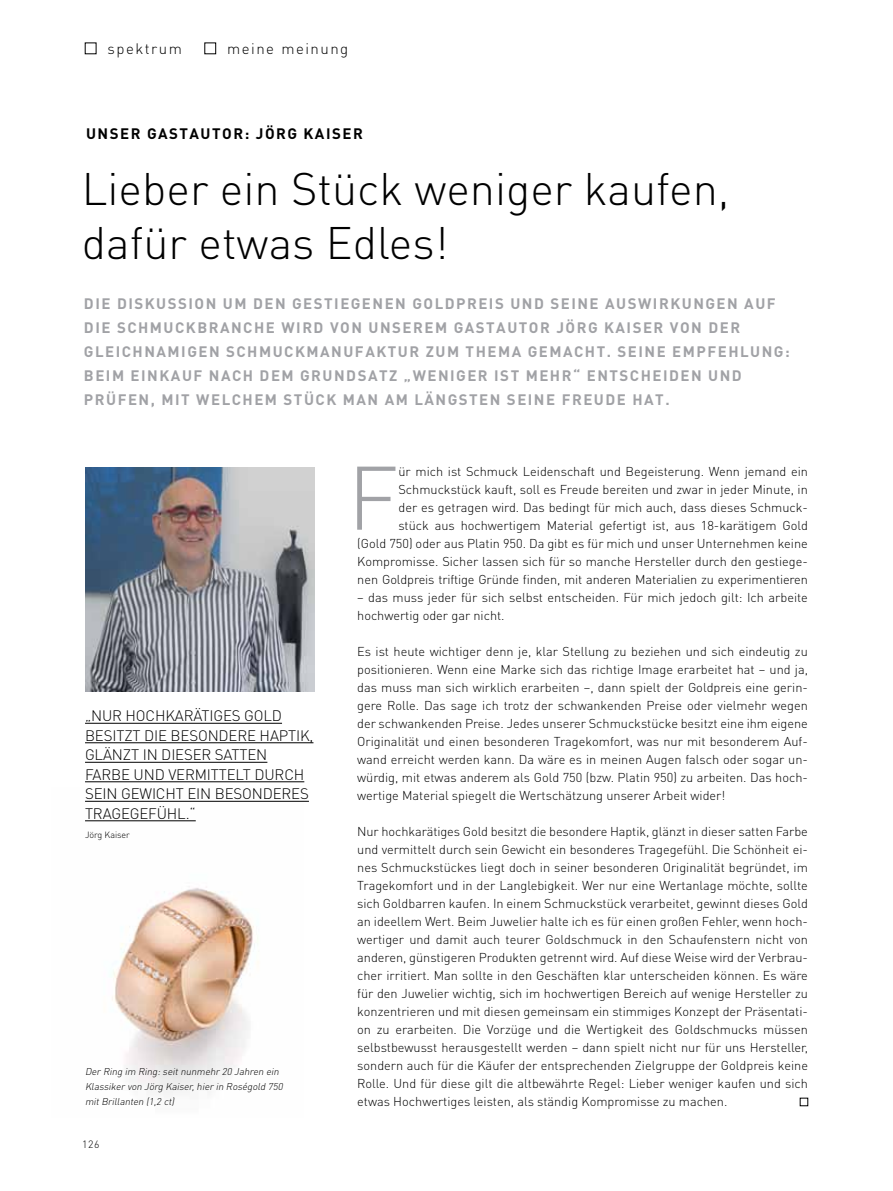
<style>
.page{position:relative;width:893px;height:1191px;background:#fff}
.page>*{position:absolute;margin:0;border:0;box-sizing:border-box;transform-origin:0 0}
.t1{font:300 88.65px "DIN Pro";color:#a1a2a6}
.t2{font:300 45px/54px "DIN Pro";color:#000}
.t3{font:700 15px/24px "DIN Pro";letter-spacing:.1em;color:#a1a2a6}
.t4{font:300 15px "DIN Pro";letter-spacing:.1em;color:#000}
.t5{font:700 15px "DIN Pro";letter-spacing:.1em;color:#000}
.t6{font:300 12.75px/18px "DIN Pro";color:#000;text-align:justify}
.t7{font:300 10.5px "DIN Pro";color:#000}
.t8{font:italic 300 9.75px/15px "DIN Pro";color:#000}
.t9{font:300 9px "DIN Pro";letter-spacing:-.005em;color:#000}
</style>
<div class="page">
<img style="left:85px;top:800px;width:219px;height:295px">
<div style="left:205px;top:43px;width:11px;height:11px;border:1px solid #000"></div>
<img style="left:85px;top:467px;width:230px;height:225px">
<hr style="left:85px;top:723px;width:197px;height:1px;background:#000">
<hr style="left:85px;top:742px;width:228px;height:1px;background:#000">
<hr style="left:85px;top:762px;width:182px;height:1px;background:#000">
<hr style="left:85px;top:781px;width:219px;height:1px;background:#000">
<hr style="left:85px;top:801px;width:224px;height:1px;background:#000">
<hr style="left:85px;top:820px;width:111px;height:1px;background:#000">
<p class="t4" style="left:108px;top:39px;width:76px">spektrum</p>
<p class="t4" style="left:227px;top:39px;width:123px">meine meinung</p>
<p class="t5" style="left:86px;top:124px;width:278px">UNSER GASTAUTOR: JÖRG KAISER</p>
<p class="t2" style="left:82px;top:161px;width:649px">Lieber ein Stück weniger kaufen, dafür etwas Edles!</p>
<p class="t3" style="left:84px;top:291px;width:707px">DIE DISKUSSION UM DEN GESTIEGENEN GOLDPREIS UND SEINE AUSWIRKUNGEN AUF DIE SCHMUCKBRANCHE WIRD VON UNSEREM GASTAUTOR JÖRG KAISER VON DER GLEICHNAMIGEN SCHMUCKMANUFAKTUR ZUM THEMA GEMACHT. SEINE EMPFEHLUNG:<br>BEIM EINKAUF NACH DEM GRUNDSATZ „WENIGER IST MEHR“ ENTSCHEIDEN UND PRÜFEN, MIT WELCHEM STÜCK MAN</p>
<p class="t3" style="left:385px;top:387px;width:286px">AM LÄNGSTEN SEINE FREUDE HAT.</p>
<p class="t4" style="left:85px;top:706px;width:81px">„Nur hochkar</p>
<p class="t4" style="left:194px;top:706px;width:17px">ätiges</p>
<p class="t4" style="left:244px;top:706px;width:20px">Gold</p>
<p class="t4" style="left:85px;top:726px;width:9px">besitzt</p>
<p class="t4" style="left:144px;top:726px;width:8px">die</p>
<p class="t4" style="left:171px;top:726px;width:11px">besondere</p>
<p class="t4" style="left:260px;top:726px;width:20px">Haptik</p>
<p class="t4" style="left:310px;top:726px;width:5px">,</p>
<p class="t4" style="left:85px;top:745px;width:37px">glänzt</p>
<p class="t4" style="left:143px;top:745px;width:28px">in dieser</p>
<p class="t4" style="left:215px;top:745px;width:10px">satten</p>
<p class="t4" style="left:85px;top:765px;width:18px">Farbe</p>
<p class="t4" style="left:134px;top:765px;width:11px">und</p>
<p class="t4" style="left:168px;top:765px;width:10px">vermittelt</p>
<p class="t4" style="left:254px;top:765px;width:11px">dur</p>
<p class="t4" style="left:284px;top:765px;width:18px">ch</p>
<p class="t4" style="left:85px;top:784px;width:9px">sein</p>
<p class="t4" style="left:121px;top:784px;width:75px">Gewicht ein</p>
<p class="t4" style="left:215px;top:784px;width:11px">besonderes</p>
<p class="t4" style="left:85px;top:804px;width:18px">Tragegef</p>
<p class="t4" style="left:157px;top:804px;width:40px">ühl.“</p>
<p class="t9" style="left:85px;top:829px;width:46px">Jörg Kaiser</p>
<p class="t8" style="left:85px;top:1064px;width:201px">DerRing im Ring:seitnunmehr20 Jahren ein<br>Klassikervon Jörg Kaiser,hierin Roségold 750 mitBrillanten (1,2 ct)</p>
<p class="t7" style="left:82px;top:1137px;width:19px">126</p>
<p class="t6" style="left:357px;top:462px;width:452px;text-align:right">ür mich ist Schmuck Leidenschaft und Begeisterung. Wenn jemand ein Schmuckstück kauft, soll es Freude bereiten und zwar in jeder Minute, in<br>der es getragen wird. Das bedingt für mich auch, dass dieses Schmuck-<br>stück aus hochwertigem Material gefertigt ist, aus 18-karätigem Gold<br>(Gold 750) oder aus Platin 950. Da gibt es für mich und unser Unternehmen keine Kompromisse. Sicher lassen sich für so manche Hersteller durch den gestiege&shy;nen Goldpreis triftige Gründe finden, mit anderen Materialien zu experimentieren</p>
<p class="t6" style="left:357px;top:588px;width:452px">– das muss jeder für sich selbst entscheiden. Für mich jedoch gilt: Ich arbeite hochwertig oder gar nicht.</p>
<p class="t6" style="left:357px;top:642px;width:452px">Es ist heute wichtiger denn je, klar Stellung zu beziehen und sich eindeutig zu positionieren. Wenn eine Marke sich das richtige Image erarbeitet hat – und ja, das muss man sich wirklich erarbeiten –, dann spielt der Goldpreis eine gerin&shy;gere Rolle. Das sage ich trotz der schwankenden Preise oder vielmehr wegen der schwankenden Preise. Jedes unserer Schmuckstücke besitzt eine ihm eigene Originalität und einen besonderen Tragekomfort, was nur mit besonderem Auf&shy;wand erreicht werden kann. Da wäre es in meinen Augen falsch oder sogar un&shy;würdig, mit etwas anderem als Gold 750 (bzw. Platin 950) zu arbeiten. Das hoch&shy;wertige Material spiegelt die Wertschätzung unserer Arbeit wider!</p>
<p class="t6" style="left:357px;top:822px;width:452px">Nur hochkarätiges Gold besitzt die besondere Haptik, glänzt in dieser satten Farbe und vermittelt durch sein Gewicht ein besonderes Tragegefühl. Die Schönheit ei&shy;nes Schmuckstückes liegt doch in seiner besonderen Originalität begründet, im Tragekomfort und in der Langlebigkeit. Wer nur eine Wertanlage möchte, sollte sich Goldbarren kaufen. In einem Schmuckstück verarbeitet, gewinnt dieses Gold an ideellem Wert. Beim Juwelier halte ich es für einen großen Fehler, wenn hoch&shy;wertiger und damit auch teurer Goldschmuck in den Schaufenstern nicht von anderen, günstigeren Produkten getrennt wird. Auf diese Weise wird der Verbrau&shy;cher irritiert. Man sollte in den Geschäften klar unterscheiden können. Es wäre für den Juwelier wichtig, sich im hochwertigen Bereich auf wenige Hersteller zu konzentrieren und mit diesen gemeinsam ein stimmiges Konzept der Präsentati&shy;on zu erarbeiten. Die Vorzüge und die Wertigkeit des Goldschmucks müssen selbstbewusst herausgestellt werden – dann spielt nicht nur für uns Hersteller, sondern auch für die Käufer der entsprechenden Zielgruppe der Goldpreis keine Rolle. Und für diese gilt die altbewährte Regel: Lieber weniger kaufen und sich etwas Hochwertiges leisten, als ständig Kompromisse zu machen.</p>
<p class="t1" style="left:347px;top:443px;width:53px">F</p>
</div>
